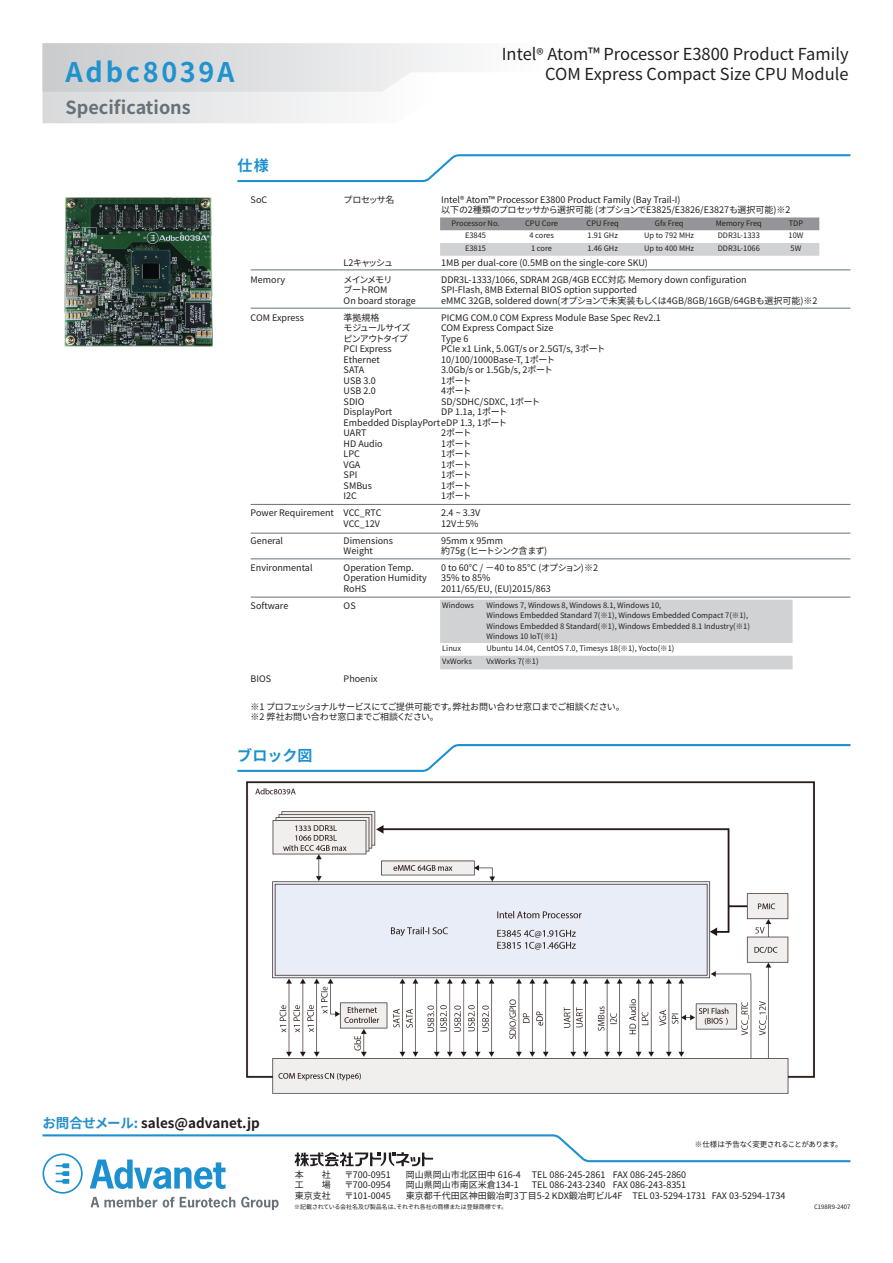
<style>
.page{position:relative;width:893px;height:1263px;background:#fff}
.page>*{position:absolute;margin:0;border:0;box-sizing:border-box;transform-origin:0 0}
.t1{font:700 27px "Noto Sans CJ Kjp";letter-spacing:.1em;color:#2092ce}
.t2{font:700 18px "Noto Sans CJ Kjp";color:#677178}
.t3{font:16.5px "Noto Sans CJ Kjp";color:#231f20}
.t4{font:700 15px "Noto Sans CJ Kjp";letter-spacing:.005em;color:#1d90d0}
.t5{font:700 13.5px "Noto Sans CJ Kjp";color:#231f20}
.t6{font:9px/10.5px "Noto Sans CJ Kjp";color:#231f20}
.t7{font:9px "Noto Sans CJ Kjp";letter-spacing:-.04em;color:#231f20}
.t8{font:9px "Noto Sans CJ Kjp";letter-spacing:-.025em;color:#231f20}
.t9{font:9px "Noto Sans CJ Kjp";letter-spacing:-.115em;color:#231f20}
.t10{font:9px "Noto Sans CJ Kjp";letter-spacing:-.075em;color:#231f20}
.t11{font:9px "Noto Sans CJ Kjp";letter-spacing:-.07em;color:#231f20}
.t12{font:7.5px "Noto Sans CJ Kjp";color:#231f20}
.t13{font:7.5px "Noto Sans CJ Kjp";letter-spacing:-.06em;color:#231f20}
.t14{font:6px "Noto Sans CJ Kjp";color:#231f20}
.s1{font-size:15px}
.s2{color:#278fca}
</style>
<div class="page">
<svg style="left:237px;top:154px;width:613px;height:28px"></svg>
<svg style="left:237px;top:744px;width:613px;height:28px"></svg>
<img style="left:64px;top:198px;width:149px;height:148px">
<svg style="left:43px;top:92px;width:296px;height:31px"></svg>
<svg style="left:43px;top:43px;width:414px;height:49px;background:#dfe0e2"></svg>
<svg style="left:43px;top:1134px;width:807px;height:76px"></svg>
<hr style="left:251px;top:558px;width:599px;height:1px;background:#677178">
<hr style="left:251px;top:597px;width:599px;height:1px;background:#677178">
<hr style="left:251px;top:533px;width:599px;height:1px;background:#677178">
<hr style="left:251px;top:504px;width:599px;height:1px;background:#677178">
<hr style="left:251px;top:308px;width:599px;height:1px;background:#677178">
<hr style="left:251px;top:269px;width:599px;height:1px;background:#677178">
<svg style="left:440px;top:217px;width:379px;height:13px;background:#97999b"></svg>
<svg style="left:440px;top:243px;width:379px;height:13px;background:#d1d2d4"></svg>
<div style="left:440px;top:600px;width:353px;height:43px;background:#d1d2d4"></div>
<div style="left:440px;top:656px;width:353px;height:13px;background:#d1d2d4"></div>
<img style="left:247px;top:781px;width:567px;height:312px">
<p class="t1" style="left:66px;top:57px;width:170px">Adbc8039A</p>
<p class="t2" style="left:66px;top:97px;width:127px">Specifications</p>
<p class="t4" style="left:237px;top:157px;width:33px">仕様</p>
<p class="t3" style="left:502px;top:45px;width:348px">Intel<span class="s1">®</span> Atom™ Processor E3800 Product Family</p>
<p class="t3" style="left:545px;top:65px;width:305px">COM Express Compact Size CPU Module</p>
<p class="t6" style="left:251px;top:195px;width:18px">SoC</p>
<p class="t6" style="left:344px;top:195px;width:52px">プロセッサ名</p>
<p class="t6" style="left:441px;top:195px;width:351px">Intel® Atom™ Processor E3800 Product Family (Bay Trail-I)<br>以下の2種類のプロセッサから選択可能 (オプションでE3825/E3826/E3827も選択可能)※2</p>
<p class="t12" style="left:452px;top:219px;width:50px">Processor No.</p>
<p class="t12" style="left:525px;top:219px;width:34px">CPU Core</p>
<p class="t12" style="left:587px;top:219px;width:34px">CPU Freq</p>
<p class="t12" style="left:655px;top:219px;width:30px">Gfx Freq</p>
<p class="t12" style="left:716px;top:219px;width:48px">Memory Freq</p>
<p class="t12" style="left:789px;top:219px;width:16px">TDP</p>
<p class="t12" style="left:465px;top:231px;width:23px">E3845</p>
<p class="t12" style="left:529px;top:231px;width:26px">4 cores</p>
<p class="t12" style="left:587px;top:231px;width:32px">1.91 GHz</p>
<p class="t12" style="left:644px;top:231px;width:51px">Up to 792 MHz</p>
<p class="t12" style="left:718px;top:231px;width:44px">DDR3L-1333</p>
<p class="t12" style="left:788px;top:231px;width:16px">10W</p>
<p class="t12" style="left:465px;top:244px;width:23px">E3815</p>
<p class="t12" style="left:531px;top:244px;width:23px">1 core</p>
<p class="t12" style="left:587px;top:244px;width:32px">1.46 GHz</p>
<p class="t12" style="left:644px;top:244px;width:51px">Up to 400 MHz</p>
<p class="t12" style="left:718px;top:244px;width:44px">DDR3L-1066</p>
<p class="t12" style="left:791px;top:244px;width:12px">5W</p>
<p class="t9" style="left:344px;top:258px;width:51px">L2キャッシュ</p>
<p class="t6" style="left:441px;top:258px;width:208px">1MB per dual-core (0.5MB on the single-core SKU)</p>
<p class="t6" style="left:251px;top:274px;width:36px">Memory</p>
<p class="t6" style="left:344px;top:274px;width:50px">メインメモリ</p>
<p class="t6" style="left:441px;top:274px;width:307px">DDR3L-1333/1066, SDRAM 2GB/4GB ECC対応 Memory down configuration</p>
<p class="t6" style="left:344px;top:285px;width:45px">ブートROM</p>
<p class="t6" style="left:441px;top:285px;width:197px">SPI-Flash, 8MB External BIOS option supported</p>
<p class="t6" style="left:344px;top:295px;width:74px">On board storage</p>
<p class="t6" style="left:441px;top:295px;width:378px">eMMC 32GB, soldered down(オプションで未実装もしくは4GB/8GB/16GB/64GBも選択可能)※2</p>
<p class="t6" style="left:251px;top:312px;width:55px">COM Express</p>
<p class="t6" style="left:344px;top:312px;width:37px">準拠規格</p>
<p class="t6" style="left:441px;top:312px;width:221px">PICMG COM.0 COM Express Module Base Spec Rev2.1</p>
<p class="t11" style="left:344px;top:323px;width:68px">モジュールサイズ</p>
<p class="t6" style="left:441px;top:323px;width:114px">COM Express Compact Size</p>
<p class="t9" style="left:344px;top:333px;width:66px">ピンアウトタイプ</p>
<p class="t6" style="left:441px;top:333px;width:29px">Type 6</p>
<p class="t6" style="left:344px;top:344px;width:49px">PCI Express</p>
<p class="t6" style="left:441px;top:344px;width:166px">PCIe x1 Link, 5.0GT/s or 2.5GT/s, 3ポート</p>
<p class="t6" style="left:344px;top:354px;width:38px">Ethernet</p>
<p class="t6" style="left:441px;top:354px;width:115px">10/100/1000Base-T, 1ポート</p>
<p class="t6" style="left:344px;top:365px;width:22px">SATA</p>
<p class="t6" style="left:441px;top:365px;width:113px">3.0Gb/s or 1.5Gb/s, 2ポート</p>
<p class="t6" style="left:344px;top:375px;width:34px">USB 3.0</p>
<p class="t6" style="left:441px;top:375px;width:32px">1ポート</p>
<p class="t6" style="left:344px;top:386px;width:34px">USB 2.0</p>
<p class="t6" style="left:441px;top:386px;width:32px">4ポート</p>
<p class="t6" style="left:344px;top:396px;width:22px">SDIO</p>
<p class="t6" style="left:441px;top:396px;width:101px">SD/SDHC/SDXC, 1ポート</p>
<p class="t6" style="left:344px;top:407px;width:50px">DisplayPort</p>
<p class="t6" style="left:344px;top:407px;width:165px;text-align:justify;text-indent:97px">DP 1.1a, 1ポートEmbedded DisplayPorteDP 1.3, 1ポートUART</p>
<p class="t6" style="left:441px;top:428px;width:32px">2ポート</p>
<p class="t6" style="left:344px;top:438px;width:41px">HD Audio</p>
<p class="t6" style="left:441px;top:438px;width:32px">1ポート</p>
<p class="t6" style="left:344px;top:449px;width:18px">LPC</p>
<p class="t6" style="left:441px;top:449px;width:32px">1ポート</p>
<p class="t6" style="left:344px;top:459px;width:18px">VGA</p>
<p class="t6" style="left:441px;top:459px;width:32px">1ポート</p>
<p class="t6" style="left:344px;top:470px;width:15px">SPI</p>
<p class="t6" style="left:441px;top:470px;width:32px">1ポート</p>
<p class="t6" style="left:344px;top:480px;width:30px">SMBus</p>
<p class="t6" style="left:441px;top:480px;width:32px">1ポート</p>
<p class="t6" style="left:344px;top:491px;width:15px">I2C</p>
<p class="t6" style="left:441px;top:491px;width:32px">1ポート</p>
<p class="t6" style="left:251px;top:508px;width:132px">Power Requirement VCC_RTC</p>
<p class="t6" style="left:441px;top:508px;width:41px">2.4 ~ 3.3V</p>
<p class="t6" style="left:344px;top:518px;width:38px">VCC_12V</p>
<p class="t6" style="left:441px;top:518px;width:39px">12V±5%</p>
<p class="t6" style="left:251px;top:535px;width:34px">General</p>
<p class="t6" style="left:344px;top:535px;width:51px">Dimensions</p>
<p class="t6" style="left:441px;top:535px;width:63px">95mm x 95mm</p>
<p class="t6" style="left:344px;top:546px;width:31px">Weight</p>
<p class="t10" style="left:441px;top:546px;width:108px">約75g (ヒートシンク含まず)</p>
<p class="t6" style="left:251px;top:562px;width:63px">Environmental</p>
<p class="t6" style="left:344px;top:562px;width:72px">Operation Temp.</p>
<p class="t6" style="left:441px;top:562px;width:158px">0 to 60°C / −40 to 85°C (オプション)※2</p>
<p class="t6" style="left:344px;top:573px;width:85px">Operation Humidity</p>
<p class="t6" style="left:441px;top:573px;width:51px">35% to 85%</p>
<p class="t6" style="left:344px;top:583px;width:24px">RoHS</p>
<p class="t6" style="left:441px;top:583px;width:111px">2011/65/EU, (EU)2015/863</p>
<p class="t6" style="left:251px;top:600px;width:39px">Software</p>
<p class="t6" style="left:344px;top:600px;width:14px">OS</p>
<p class="t12" style="left:442px;top:601px;width:33px">Windows</p>
<p class="t12" style="left:486px;top:601px;width:176px">Windows 7, Windows 8, Windows 8.1, Windows 10,</p>
<p class="t12" style="left:486px;top:611px;width:263px">Windows Embedded Standard 7(※1), Windows Embedded Compact 7(※1),</p>
<p class="t12" style="left:486px;top:622px;width:265px">Windows Embedded 8 Standard(※1), Windows Embedded 8.1 Industry(※1)</p>
<p class="t12" style="left:486px;top:632px;width:73px">Windows 10 IoT(※1)</p>
<p class="t12" style="left:442px;top:644px;width:20px">Linux</p>
<p class="t12" style="left:486px;top:644px;width:189px">Ubuntu 14.04, CentOS 7.0, Timesys 18(※1), Yocto(※1)</p>
<p class="t12" style="left:442px;top:657px;width:31px">VxWorks</p>
<p class="t12" style="left:486px;top:657px;width:54px">VxWorks 7(※1)</p>
<p class="t6" style="left:251px;top:674px;width:22px">BIOS</p>
<p class="t6" style="left:344px;top:674px;width:36px">Phoenix</p>
<p class="t7" style="left:251px;top:701px;width:376px">※1 プロフェッショナルサービスにてご提供可能です。弊社お問い合わせ窓口までご相談ください。</p>
<p class="t8" style="left:251px;top:712px;width:190px">※2 弊社お問い合わせ窓口までご相談ください。</p>
<p class="t4" style="left:237px;top:747px;width:77px">ブロック図</p>
<p class="t5" style="left:43px;top:1115px;width:219px"><span class="s2">お問合せメール:</span> sales@advanet.jp</p>
<p class="t13" style="left:695px;top:1140px;width:149px">※仕様は予告なく変更されることがあります。</p>
<p class="t6" style="left:295px;top:1169px;width:37px">本　　社</p>
<p class="t6" style="left:344px;top:1169px;width:48px">〒700-0951</p>
<p class="t6" style="left:406px;top:1169px;width:282px">岡山県岡山市北区田中 616-4 TEL 086-245-2861 FAX 086-245-2860</p>
<p class="t6" style="left:295px;top:1180px;width:37px">工　　場</p>
<p class="t6" style="left:344px;top:1180px;width:48px">〒700-0954</p>
<p class="t6" style="left:406px;top:1180px;width:115px">岡山県岡山市南区米倉134-1</p>
<p class="t6" style="left:532px;top:1180px;width:156px">TEL 086-243-2340 FAX 086-243-8351</p>
<p class="t6" style="left:295px;top:1190px;width:37px">東京支社</p>
<p class="t6" style="left:344px;top:1190px;width:48px">〒101-0045</p>
<p class="t6" style="left:406px;top:1190px;width:381px">東京都千代田区神田鍛冶町3丁目5-2 KDX鍛冶町ビル4F TEL 03-5294-1731 FAX 03-5294-1734</p>
<p class="t14" style="left:294px;top:1203px;width:214px">※記載されている会社名及び製品名は、それぞれ各社の商標または登録商標です。</p>
<p class="t14" style="left:814px;top:1203px;width:38px">C198R9-2407</p>
</div>
